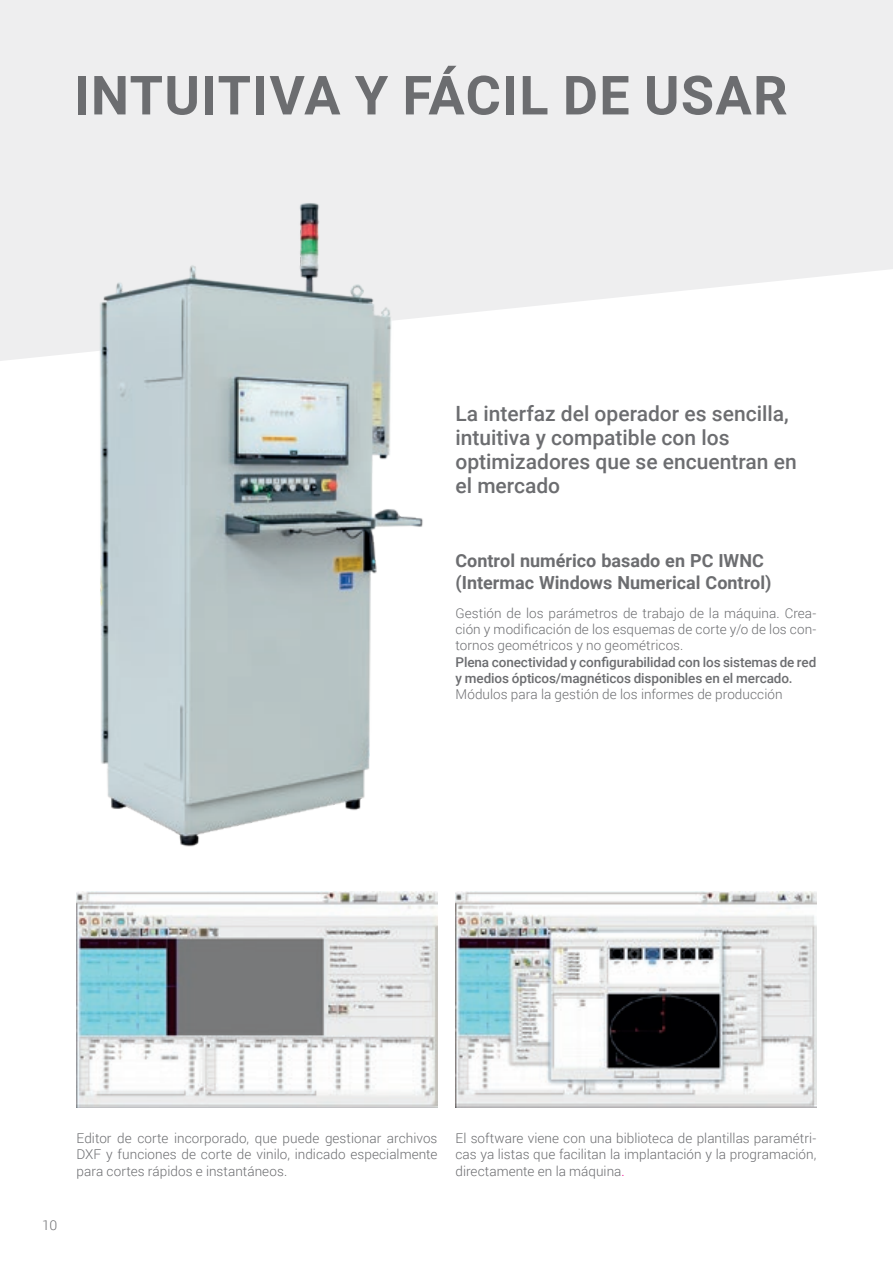
<style>
.page{position:relative;width:893px;height:1263px;background:#fff}
.page>*{position:absolute;margin:0;border:0;box-sizing:border-box;transform-origin:0 0}
.t1{font:700 54px "Roboto";letter-spacing:.025em;color:#6c6d70}
.t2{font:500 21px/24px "Roboto";color:#6c6d70}
.Normale{font:700 18px/21.6px "Roboto";color:#6c6d70}
.t3{font:300 13.5px/16.2px "Roboto";letter-spacing:.005em;color:#6c6d70;text-align:justify}
.t4{font:500 13.5px/16.2px "Roboto";letter-spacing:-.01em;color:#6c6d70}
.s1{color:#ed028c}
</style>
<div class="page">
<svg style="left:0;top:0;width:893px;height:361px;background:#f0f0f0"></svg>
<img style="left:85px;top:198px;width:340px;height:649px">
<img style="left:77px;top:891px;width:360px;height:217px">
<img style="left:455px;top:891px;width:361px;height:217px">
<p class="t1" style="left:74px;top:57px;width:715px">INTUITIVA Y FÁCIL DE USAR</p>
<p class="t2" style="left:455px;top:401px;width:343px">La interfaz del operador es sencilla, intuitiva y compatible con los optimizadores que se encuentran en el mercado</p>
<p class="Normale" style="left:455px;top:549px;width:318px">Control numérico basado en PC IWNC (Intermac Windows Numerical Control)</p>
<p class="t3" style="left:455px;top:604px;width:362px">Gestión de los parámetros de trabajo de la máquina. Crea&shy;ción y modificación de los esquemas de corte y/o de los con&shy;tornos geométricos y no geométricos.</p>
<p class="t4" style="left:455px;top:653px;width:362px">Plena conectividad y configurabilidad con los sistemas de red y medios ópticos/magnéticos disponibles en el mercado.</p>
<p class="t3" style="left:456px;top:685px;width:328px">Módulos para la gestión de los informes de producción</p>
<p class="t3" style="left:42px;top:1216px;width:17px">10</p>
<p class="t3" style="left:77px;top:1130px;width:362px">Editor de corte incorporado, que puede gestionar archivos DXF y funciones de corte de vinilo, indicado especialmente para cortes rápidos e instantáneos.</p>
<p class="t3" style="left:455px;top:1130px;width:362px">El software viene con una biblioteca de plantillas paramétri&shy;cas ya listas que facilitan la implantación y la programación, directamente en la máquina<span class="s1">.</span></p>
</div>
